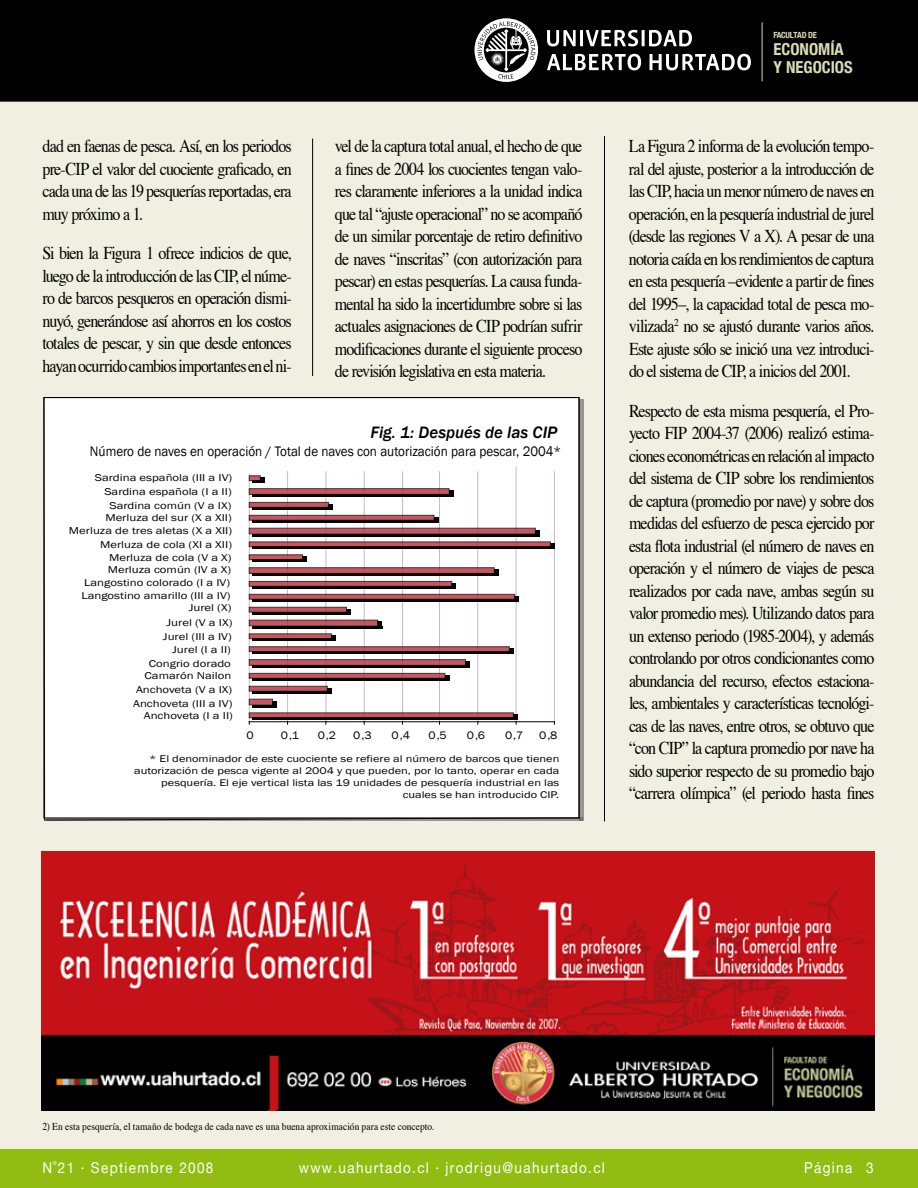
<style>
.page{position:relative;width:918px;height:1188px;background:#fff}
.page>*{position:absolute;margin:0;border:0;box-sizing:border-box;transform-origin:0 0}
.t1{font:18px/22.5px "Times";letter-spacing:-.055em;color:#000;text-align:justify;scale:.89 1}
.t2{font:italic 500 16.95px "Franklin Gothic";color:#000}
.t3{font:700 condensed 16.5px/17.2px "Helvetica Neue";color:#dadab4}
.t4{font:15px "Helvetica Neue";letter-spacing:.1em;color:#fff;scale:.9 1}
.t5{font:14.1px "Franklin Gothic";color:#000;scale:.92 1}
.t6{font:11.25px "Franklin Gothic";color:#000;scale:1.1 1}
.t7{font:11.1px "Franklin Gothic";letter-spacing:-.035em;color:#000;scale:1.36 1}
.t8{font:10.5px "Times";letter-spacing:.005em;color:#000;scale:.9 1}
.t9{font:10.2px/12.6px "Franklin Gothic";color:#000;text-align:right;scale:1.25 1}
.t10{font:9.9px/12px "Franklin Gothic";color:#000;text-align:right;scale:1.25 1}
.t11{font:700 condensed 8.4px "Helvetica Neue";letter-spacing:-.03em;color:#dadab4}
</style>
<div class="page">
<div style="left:0;top:0;width:918px;height:1187px;background:#f0efe1"></div>
<div style="left:0;top:0;width:918px;height:102px;background:#000"></div>
<div style="left:0;top:1149px;width:918px;height:39px;background:#91bd12"></div>
<hr style="left:43px;top:99px;width:832px;height:1px;background:#000">
<div style="left:758px;top:3px;width:117px;height:94px;background:#000"></div>
<hr style="left:762px;top:22px;width:1px;height:59px;background:#dadab4">
<div style="left:463px;top:6px;width:297px;height:86px;background:#000"></div>
<svg style="left:474px;top:18px;width:64px;height:64px"></svg>
<svg style="left:478px;top:21px;width:57px;height:58px"></svg>
<svg style="left:547px;top:54px;width:204px;height:16px"></svg>
<svg style="left:547px;top:30px;width:145px;height:16px"></svg>
<img style="left:42px;top:852px;width:833px;height:259px">
<hr style="left:312px;top:139px;width:1px;height:237px;background:#000">
<hr style="left:604px;top:136px;width:1px;height:685px;background:#000">
<hr style="left:579px;top:400px;width:4px;height:421px;background:#989793">
<hr style="left:47px;top:818px;width:536px;height:3px;background:#737272">
<svg style="left:43px;top:397px;width:537px;height:424px;background:#e9e2e2"></svg>
<p class="t11" style="left:774px;top:30px;width:45px">FACULTAD DE</p>
<p class="t3" style="left:774px;top:41px;width:81px">ECONOMÍA<br>Y NEGOCIOS</p>
<p class="t1" style="left:42px;top:133px;width:282px">dad en faenas de pesca. Así, en los periodos pre-CIP el valor del cuociente graficado, en cada una de las 19 pesquerías reportadas, era muy próximo a 1.</p>
<p class="t1" style="left:42px;top:240px;width:282px">Si bien la Figura 1 ofrece indicios de que, luego de la introducción de las CIP, el núme&shy;ro de barcos pesqueros en operación dismi&shy;nuyó, generándose así ahorros en los costos totales de pescar, y sin que desde entonces hayan ocurrido cambios importantes en el ni-</p>
<p class="t1" style="left:335px;top:133px;width:280px">vel de la captura total anual, el hecho de que a fines de 2004 los cuocientes tengan valo&shy;res claramente inferiores a la unidad indica que tal “ajuste operacional” no se acompañó de un similar porcentaje de retiro definitivo de naves “inscritas” (con autorización para pescar) en estas pesquerías. La causa funda&shy;mental ha sido la incertidumbre sobre si las actuales asignaciones de CIP podrían sufrir modificaciones durante el siguiente proceso de revisión legislativa en esta materia.</p>
<p class="t1" style="left:629px;top:133px;width:277px">La Figura 2 informa de la evolución tempo&shy;ral del ajuste, posterior a la introducción de las CIP, hacia un menor número de naves en operación, en la pesquería industrial de jurel (desde las regiones V a X). A pesar de una notoria caída en los rendimientos de captura en esta pesquería –evidente a partir de fines del 1995–, la capacidad total de pesca mo&shy;vilizada<sup>2</sup> no se ajustó durante varios años.<br>Este ajuste sólo se inició una vez introduci&shy;do el sistema de CIP, a inicios del 2001.</p>
<p class="t1" style="left:629px;top:398px;width:277px">Respecto de esta misma pesquería, el Pro&shy;yecto FIP 2004-37 (2006) realizó estima&shy;ciones econométricas en relación al impacto del sistema de CIP sobre los rendimientos de captura (promedio por nave) y sobre dos medidas del esfuerzo de pesca ejercido por esta flota industrial (el número de naves en operación y el número de viajes de pesca realizados por cada nave, ambas según su valor promedio mes). Utilizando datos para un extenso periodo (1985-2004), y además controlando por otros condicionantes como abundancia del recurso, efectos estaciona&shy;les, ambientales y características tecnológi&shy;cas de las naves, entre otros, se obtuvo que “con CIP” la captura promedio por nave ha sido superior respecto de su promedio bajo “carrera olímpica” (el periodo hasta fines</p>
<p class="t7" style="left:346px;top:180px;width:111px">Sardina Española (III a IV)</p>
<p class="t2" style="left:371px;top:422px;width:188px">Fig. 1: Después de las CIP</p>
<p class="t5" style="left:90px;top:443px;width:514px">Número de naves en operación / Total de naves con autorización para pescar, 2004*</p>
<p class="t9" style="left:95px;top:471px;width:111px;line-height:13.6px">Sardina española (III a IV)<br>Sardina española (I a II)<br>Sardina común (V a IX)</p>
<p class="t9" style="left:69px;top:511px;width:132px">Merluza del sur (X a XII)<br>Merluza de tres aletas (X a XII)</p>
<p class="t9" style="left:81px;top:538px;width:122px">Merluza de cola (XI a XII)<br>Merluza de cola (V a X)<br>Merluza común (IV a X)<br>Langostino colorado (I a IV)<br>Langostino amarillo (III a IV)<br>Jurel (X)</p>
<p class="t9" style="left:163px;top:616px;width:57px;line-height:14.2px;text-align:center">Jurel (V a IX)<br>Jurel (III a IV)</p>
<p class="t9" style="left:149px;top:642px;width:67px;line-height:14.2px">Jurel (I a II)<br>Congrio dorado</p>
<p class="t9" style="left:133px;top:669px;width:81px;line-height:13.6px;text-align:justify;text-indent:11px">Camarón Nailon Anchoveta (V a IX)<br>Anchoveta (III a IV)</p>
<p class="t9" style="left:144px;top:710px;width:73px">Anchoveta (I a II)</p>
<p class="t10" style="left:134px;top:753px;width:342px">* El denominador de este cuociente se refiere al número de barcos que tienen autorización de pesca vigente al 2004 y que pueden, por lo tanto, operar en cada pesquería. El eje vertical lista las 19 unidades de pesquería industrial en las cuales se han introducido CIP.</p>
<p class="t6" style="left:247px;top:728px;width:8px">0</p>
<p class="t6" style="left:281px;top:728px;width:18px">0,1</p>
<p class="t6" style="left:318px;top:728px;width:18px">0,2</p>
<p class="t6" style="left:353px;top:728px;width:18px">0,3</p>
<p class="t6" style="left:391px;top:728px;width:18px">0,4</p>
<p class="t6" style="left:428px;top:728px;width:18px">0,5</p>
<p class="t6" style="left:467px;top:728px;width:18px">0,6</p>
<p class="t6" style="left:505px;top:728px;width:18px">0,7</p>
<p class="t6" style="left:539px;top:728px;width:18px">0,8</p>
<p class="t8" style="left:42px;top:1116px;width:437px">2) En esta pesquería, el tamaño de bodega de cada nave es una buena aproximación para este concepto.</p>
<p class="t4" style="left:43px;top:1158px;width:191px">N˚21 · Septiembre 2008</p>
<p class="t4" style="left:299px;top:1158px;width:342px">www.uahurtado.cl · jrodrigu@uahurtado.cl</p>
<p class="t4" style="left:804px;top:1158px;width:79px">Página 3</p>
</div>
